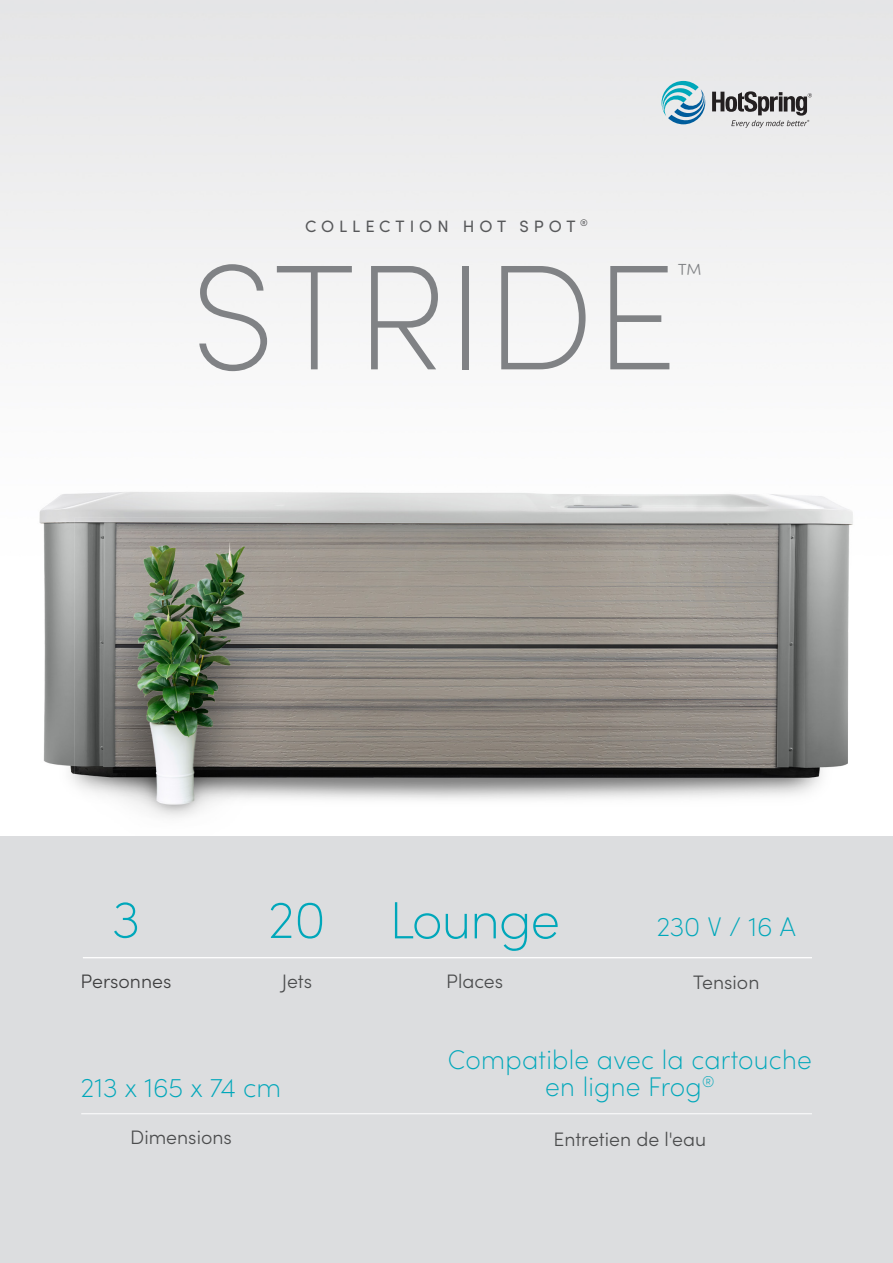
<style>
.page{position:relative;width:893px;height:1263px;background:#fff}
.page>*{position:absolute;margin:0;border:0;box-sizing:border-box;transform-origin:0 0}
.t1{font:200 150px "Sofia Pro";color:#808285}
.t2{font:200 52.5px "Sofia Pro";letter-spacing:-.02em;color:#00a7ba}
.t3{font:200 27px/27px "Sofia Pro";letter-spacing:.01em;color:#00a7ba;text-align:center}
.t4{font:200 26.25px "Sofia Pro";color:#808285}
.t5{font:300 19.5px "Sofia Pro";color:#4b4c4d}
.t6{font:300 19.5px "Sofia Pro";color:#3e3e3f}
.t7{font:16.5px "Sofia Pro";letter-spacing:.3em;color:#57585a}
</style>
<div class="page">
<img style="left:0;top:0;width:893px;height:837px">
<svg style="left:657px;top:75px;width:155px;height:56px;background:#bac4c9"></svg>
<div style="left:0;top:837px;width:893px;height:426px;background:#dcdddf"></div>
<hr style="left:81px;top:1113px;width:731px;height:1px;background:#fff">
<hr style="left:83px;top:957px;width:729px;height:1px;background:#fff">
<p class="t7" style="left:305px;top:214px;width:284px">COLLECTION HOT SPOT <sup>®</sup></p>
<p class="t1" style="left:191px;top:209px;width:488px">STRIDE</p>
<p class="t4" style="left:677px;top:254px;width:27px">™</p>
<p class="t2" style="left:112px;top:881px;width:30px">3</p>
<p class="t6" style="left:81px;top:967px;width:92px">Personnes</p>
<p class="t2" style="left:268px;top:882px;width:59px">20</p>
<p class="t5" style="left:282px;top:967px;width:32px">Jets</p>
<p class="t2" style="left:389px;top:882px;width:172px">Lounge</p>
<p class="t5" style="left:446px;top:967px;width:58px">Places</p>
<p class="t3" style="left:657px;top:912px;width:141px">230 V / 16 A</p>
<p class="t5" style="left:693px;top:968px;width:68px">Tension</p>
<p class="t3" style="left:81px;top:1072px;width:202px">213 x 165 x 74 cm</p>
<p class="t5" style="left:130px;top:1123px;width:103px">Dimensions</p>
<p class="t3" style="left:448px;top:1044px;width:366px">Compatible avec la cartouche en ligne Frog<sup>®</sup></p>
<p class="t5" style="left:554px;top:1125px;width:154px">Entretien de l'eau</p>
</div>
